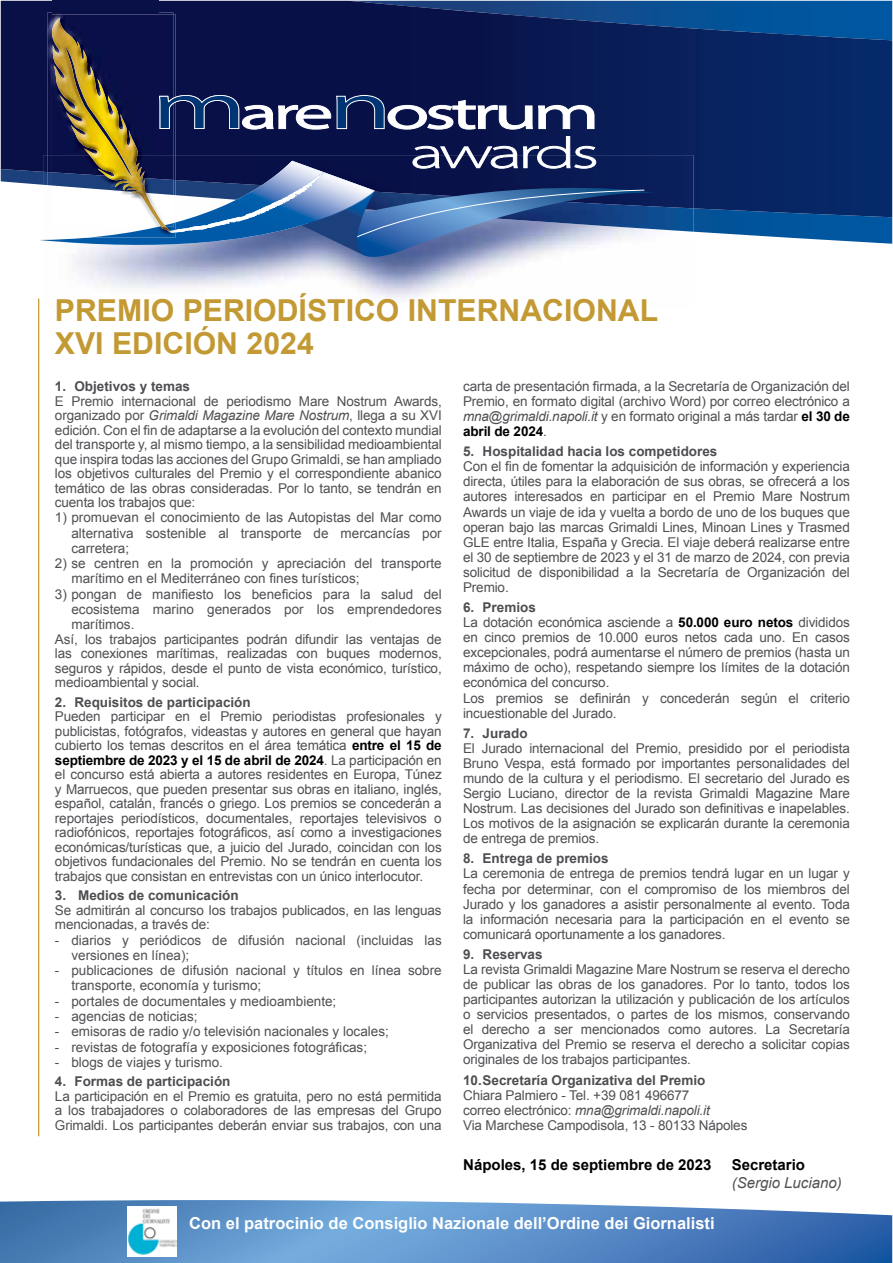
<style>
.page{position:relative;width:893px;height:1263px;background:#fff}
.page>*{position:absolute;margin:0;border:0;box-sizing:border-box;transform-origin:0 0}
.t1{font:700 30.3px/33px "Arial";color:#c39934}
.t2{font:700 16.5px "Arial";color:#fff}
.t3{font:700 15px "Arial";color:#000}
.t4{font:italic 15px "Arial";color:#504f53}
.t5{font:13.5px/15.1px "Arial";letter-spacing:-.01em;color:#504f53;text-align:justify}
.t6{font:700 13.5px "Arial";color:#4e4d51}
.s1{font-style:italic}
.s2{font-weight:700;color:#000}
.s3{font-weight:700;color:#4e4d51}
</style>
<div class="page">
<svg style="left:0;top:1200px;width:892px;height:63px;background:#6091c7"></svg>
<hr style="left:38px;top:298px;width:1px;height:838px;background:#c39934">
<svg style="left:1px;top:1px;width:891px;height:243px"></svg>
<div style="left:683px;top:28px;width:209px;height:189px;background:#072665"></div>
<div style="left:1px;top:1px;width:52px;height:171px;background:#081047"></div>
<img style="left:159px;top:1px;width:524px;height:154px">
<img style="left:53px;top:1px;width:106px;height:12px">
<img style="left:43px;top:232px;width:650px;height:67px">
<img style="left:43px;top:208px;width:650px;height:24px">
<img style="left:43px;top:155px;width:650px;height:53px">
<svg style="left:247px;top:161px;width:407px;height:112px"></svg>
<img style="left:47px;top:13px;width:128px;height:142px">
<img style="left:47px;top:185px;width:5px;height:42px">
<svg style="left:47px;top:172px;width:5px;height:13px"></svg>
<img style="left:47px;top:155px;width:5px;height:17px">
<img style="left:52px;top:227px;width:36px;height:11px">
<img style="left:88px;top:227px;width:73px;height:11px">
<svg style="left:173px;top:95px;width:421px;height:34px"></svg>
<svg style="left:161px;top:136px;width:484px;height:120px;background:#465e8f"></svg>
<img style="left:49px;top:14px;width:124px;height:141px">
<img style="left:166px;top:172px;width:7px;height:23px">
<img style="left:166px;top:223px;width:7px;height:4px">
<img style="left:166px;top:96px;width:7px;height:33px">
<img style="left:52px;top:45px;width:114px;height:182px">
<img style="left:127px;top:1207px;width:50px;height:49px">
<h1 class="t1" style="left:55px;top:294px;width:605px">PREMIO PERIODÍSTICO INTERNACIONAL<br>XVI EDICIÓN 2024</h1>
<p class="t6" style="left:55px;top:377px;width:137px">1. Objetivos y temas</p>
<p class="t5" style="left:55px;top:394px;width:388px;line-height:14.5px">E Premio internacional de periodismo Mare Nostrum Awards, organizado por <span class="s1">Grimaldi Magazine Mare Nostrum</span>, llega a su XVI edición. Con el fin de adaptarse a la evolución del contexto mundial del transporte y, al mismo tiempo, a la sensibilidad medioambiental que inspira todas las acciones del Grupo Grimaldi, se han ampliado los objetivos culturales del Premio y el correspondiente abanico temático de las obras consideradas. Por lo tanto, se tendrán en cuenta los trabajos que:</p>
<p class="t5" style="left:71px;top:510px;width:372px;text-indent:-16px">1) promuevan el conocimiento de las Autopistas del Mar como alternativa sostenible al transporte de mercancías por carretera;</p>
<p class="t5" style="left:71px;top:556px;width:372px;text-indent:-16px">2) se centren en la promoción y apreciación del transporte marítimo en el Mediterráneo con fines turísticos;</p>
<p class="t5" style="left:55px;top:586px;width:388px">3) pongan de manifiesto los beneficios para la salud del</p>
<p class="t5" style="left:71px;top:602px;width:372px">ecosistema marino generados por los emprendedores</p>
<p class="t5" style="left:71px;top:617px;width:65px">marítimos.</p>
<p class="t5" style="left:55px;top:631px;width:388px">Así, los trabajos participantes podrán difundir las ventajas de</p>
<p class="t5" style="left:55px;top:646px;width:388px">las conexiones marítimas, realizadas con buques modernos,</p>
<p class="t5" style="left:55px;top:660px;width:388px">seguros y rápidos, desde el punto de vista económico, turístico,</p>
<p class="t5" style="left:55px;top:675px;width:146px">medioambiental y social.</p>
<p class="t6" style="left:55px;top:693px;width:197px">2. Requisitos de participación</p>
<p class="t5" style="left:55px;top:709px;width:388px;line-height:14.5px">Pueden participar en el Premio periodistas profesionales y publicistas, fotógrafos, videastas y autores en general que hayan cubierto los temas descritos en el área temática <span class="s2">entre el 15 de septiembre de 2023 y el 15 de abril de 2024</span>. La participación en el concurso está abierta a autores residentes en Europa, Túnez y Marruecos, que pueden presentar sus obras en italiano, inglés, español, catalán, francés o griego. Los premios se concederán a reportajes periodísticos, documentales, reportajes televisivos o radiofónicos, reportajes fotográficos, así como a investigaciones económicas/turísticas que, a juicio del Jurado, coincidan con los objetivos fundacionales del Premio. No se tendrán en cuenta los trabajos que consistan en entrevistas con un único interlocutor.</p>
<p class="t6" style="left:55px;top:887px;width:185px">3. Medios de comunicación</p>
<p class="t5" style="left:55px;top:903px;width:388px;line-height:14.5px">Se admitirán al concurso los trabajos publicados, en las lenguas mencionadas, a través de:</p>
<p class="t5" style="left:71px;top:932px;width:372px;text-indent:-16px">- diarios y periódicos de difusión nacional (incluidas las versiones en línea);</p>
<p class="t5" style="left:71px;top:963px;width:372px;text-indent:-16px">- publicaciones de difusión nacional y títulos en línea sobre transporte, economía y turismo;</p>
<p class="t5" style="left:55px;top:993px;width:283px">- portales de documentales y medioambiente;</p>
<p class="t5" style="left:55px;top:1009px;width:144px">- agencias de noticias;</p>
<p class="t5" style="left:55px;top:1024px;width:335px">- emisoras de radio y/o televisión nacionales y locales;</p>
<p class="t5" style="left:55px;top:1039px;width:314px">- revistas de fotografía y exposiciones fotográficas;</p>
<p class="t5" style="left:55px;top:1054px;width:170px">- blogs de viajes y turismo.</p>
<p class="t6" style="left:55px;top:1072px;width:177px">4. Formas de participación</p>
<p class="t5" style="left:55px;top:1089px;width:388px;line-height:14.5px">La participación en el Premio es gratuita, pero no está permitida a los trabajadores o colaboradores de las empresas del Grupo Grimaldi. Los participantes deberán enviar sus trabajos, con una</p>
<p class="t5" style="left:463px;top:379px;width:388px">carta de presentación firmada, a la Secretaría de Organización del Premio, en formato digital (archivo Word) por correo electrónico a <span class="s1">mna@grimaldi.napoli.it</span> y en formato original a más tardar <span class="s2">el 30 de abril de 2024</span>.</p>
<p class="t6" style="left:463px;top:443px;width:256px">5. Hospitalidad hacia los competidores</p>
<p class="t5" style="left:463px;top:459px;width:388px">Con el fin de fomentar la adquisición de información y experiencia directa, útiles para la elaboración de sus obras, se ofrecerá a los autores interesados en participar en el Premio Mare Nostrum Awards un viaje de ida y vuelta a bordo de uno de los buques que operan bajo las marcas Grimaldi Lines, Minoan Lines y Trasmed GLE entre Italia, España y Grecia. El viaje deberá realizarse entre el 30 de septiembre de 2023 y el 31 de marzo de 2024, con previa solicitud de disponibilidad a la Secretaría de Organización del Premio.</p>
<p class="t5" style="left:463px;top:600px;width:388px;text-align:left"><span class="s3">6. Premios<br></span>La dotación económica asciende a <span class="s2">50.000 euro netos</span> divididos en cinco premios de 10.000 euros netos cada uno. En casos excepcionales, podrá aumentarse el número de premios (hasta un máximo de ocho), respetando siempre los límites de la dotación económica del concurso.<br>Los premios se definirán y concederán según el criterio incuestionable del Jurado.</p>
<p class="t6" style="left:463px;top:724px;width:66px">7. Jurado</p>
<p class="t5" style="left:463px;top:741px;width:388px">El Jurado internacional del Premio, presidido por el periodista Bruno Vespa, está formado por importantes personalidades del mundo de la cultura y el periodismo. El secretario del Jurado es Sergio Luciano, director de la revista Grimaldi Magazine Mare Nostrum. Las decisiones del Jurado son definitivas e inapelables.<br>Los motivos de la asignación se explicarán durante la ceremonia de entrega de premios.</p>
<p class="t6" style="left:463px;top:850px;width:147px">8. Entrega de premios</p>
<p class="t5" style="left:463px;top:866px;width:388px">La ceremonia de entrega de premios tendrá lugar en un lugar y fecha por determinar, con el compromiso de los miembros del Jurado y los ganadores a asistir personalmente al evento. Toda la información necesaria para la participación en el evento se comunicará oportunamente a los ganadores.</p>
<p class="t6" style="left:463px;top:945px;width:81px">9. Reservas</p>
<p class="t5" style="left:463px;top:962px;width:388px">La revista Grimaldi Magazine Mare Nostrum se reserva el derecho de publicar las obras de los ganadores. Por lo tanto, todos los participantes autorizan la utilización y publicación de los artículos o servicios presentados, o partes de los mismos, conservando el derecho a ser mencionados como autores. La Secretaría Organizativa del Premio se reserva el derecho a solicitar copias originales de los trabajos participantes.</p>
<p class="t6" style="left:463px;top:1071px;width:244px">10. Secretaría Organizativa del Premio</p>
<p class="t5" style="left:463px;top:1087px;width:286px;text-align:left">Chiara Palmiero - Tel. +39 081 496677<br>correo electrónico: <span class="s1">mna@grimaldi.napoli.it<br></span>Via Marchese Campodisola, 13 - 80133 Nápoles</p>
<p class="t3" style="left:463px;top:1155px;width:250px">Nápoles, 15 de septiembre de 2023</p>
<p class="t3" style="left:732px;top:1155px;width:75px">Secretario</p>
<p class="t4" style="left:732px;top:1173px;width:112px">(Sergio Luciano)</p>
<p class="t2" style="left:189px;top:1212px;width:527px">Con el patrocinio de Consiglio Nazionale dell’Ordine dei Giornalisti</p>
</div>
